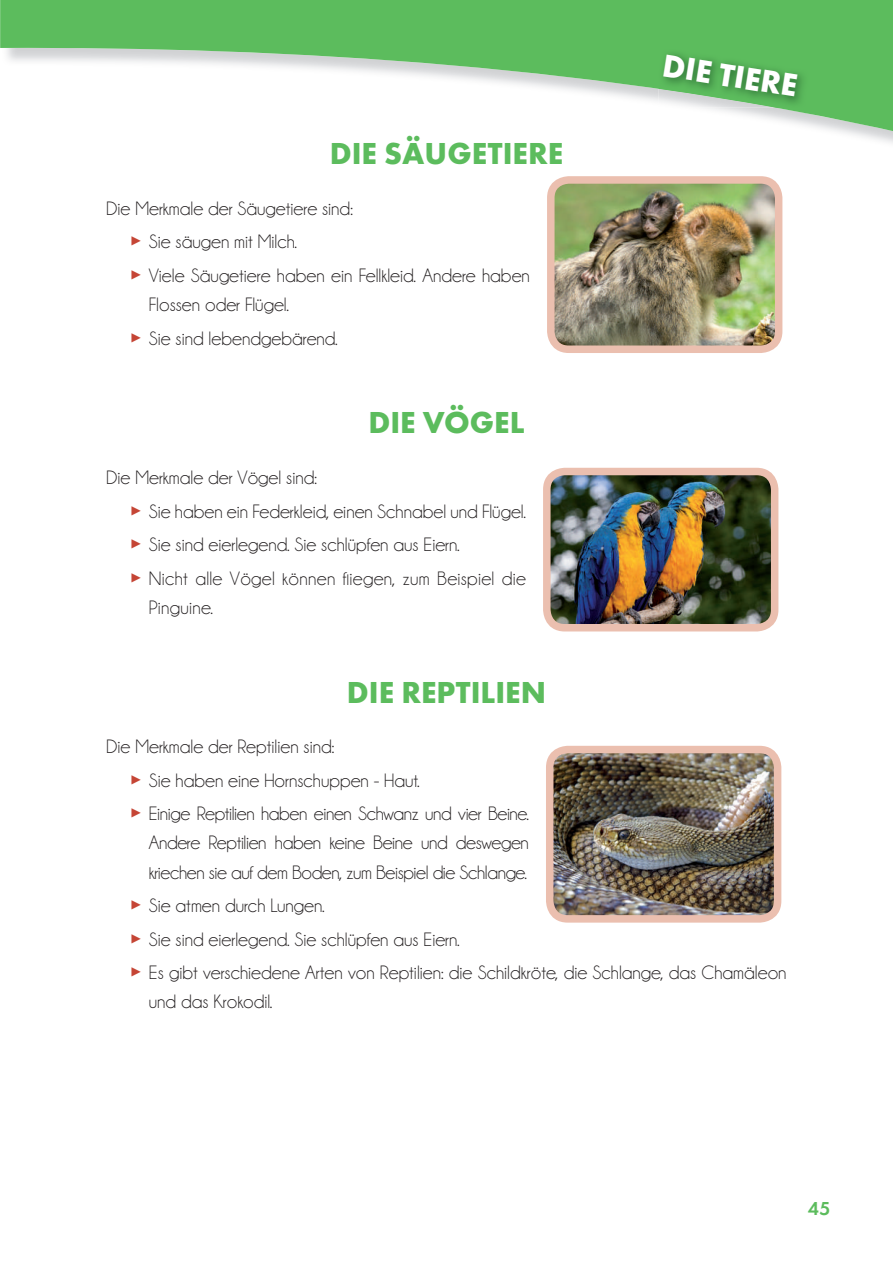
<style>
.page{position:relative;width:893px;height:1263px;background:#fff}
.page>*{position:absolute;margin:0;border:0;box-sizing:border-box;transform-origin:0 0}
.t1{font:700 33px "Futura PT";color:#fff}
.t2{font:700 31.5px "Futura PT";color:#5cbc5d}
.t3{font:19.5px/33.5px "Champagne&Limousines";color:#231f20}
.t4{font:19.5px/29.2px "Champagne&Limousines";letter-spacing:-.02em;color:#231f20}
.t5{font:600 19.5px "Futura PT";color:#5cbc5d}
.s1{color:#c54535}
</style>
<div class="page">
<svg style="left:0;top:0;width:893px;height:134px;fill:#5cbc5d"></svg>
<img style="left:659px;top:50px;width:149px;height:58px">
<img style="left:556px;top:185px;width:217px;height:159px">
<div style="left:547px;top:176px;width:235px;height:177px;border:8px solid #ebbfaf;border-radius:18px"></div>
<img style="left:552px;top:477px;width:217px;height:145px">
<div style="left:543px;top:468px;width:235px;height:163px;border:8px solid #ebbfaf;border-radius:18px"></div>
<img style="left:555px;top:755px;width:217px;height:159px">
<div style="left:546px;top:746px;width:235px;height:177px;border:8px solid #ebbfaf;border-radius:18px"></div>
<h2 class="t2" style="left:330px;top:134px;width:235px">DIE SÄUGETIERE</h2>
<p class="t3" style="left:128px;top:192px;width:404px;text-indent:-21px">Die Merkmale der Säugetiere sind:<br><span class="s1">►</span> Sie säugen mit Milch.<br><span class="s1">►</span> Viele Säugetiere haben ein Fellkleid. Andere haben</p>
<p class="t3" style="left:128px;top:288px;width:212px;text-indent:21px">Flossen oder Flügel.<br><span class="s1">►</span> Sie sind lebendgebärend.</p>
<h2 class="t2" style="left:368px;top:403px;width:158px">DIE VÖGEL</h2>
<p class="t3" style="left:128px;top:461px;width:400px;text-indent:-21px">Die Merkmale der Vögel sind:<br><span class="s1">►</span> Sie haben ein Federkleid, einen Schnabel und Flügel. <span class="s1">►</span> Sie sind eierlegend. Sie schlüpfen aus Eiern.<br><span class="s1">►</span> Nicht alle Vögel können fliegen, zum Beispiel die</p>
<p class="t3" style="left:149px;top:591px;width:66px">Pinguine.</p>
<h1 class="t1" style="left:666px;top:44px;width:137px;rotate:9deg">DIE TIERE</h1>
<h2 class="t2" style="left:347px;top:672px;width:201px">DIE REPTILIEN</h2>
<p class="t3" style="left:128px;top:730px;width:403px;text-indent:-21px">Die Merkmale der Reptilien sind:<br><span class="s1">►</span> Sie haben eine Hornschuppen - Haut.<br><span class="s1">►</span> Einige Reptilien haben einen Schwanz und vier Beine.</p>
<p class="t4" style="left:149px;top:828px;width:382px">Andere Reptilien haben keine Beine und deswegen kriechen sie auf dem Boden, zum Beispiel die Schlange.</p>
<p class="t3" style="left:128px;top:889px;width:661px"><span class="s1">►</span> Sie atmen durch Lungen.<br><span class="s1">►</span> Sie sind eierlegend. Sie schlüpfen aus Eiern.<br><span class="s1">►</span> Es gibt verschiedene Arten von Reptilien: die Schildkröte, die Schlange, das Chamäleon</p>
<p class="t3" style="left:149px;top:985px;width:125px">und das Krokodil.</p>
<p class="t5" style="left:808px;top:1196px;width:24px">45</p>
</div>
